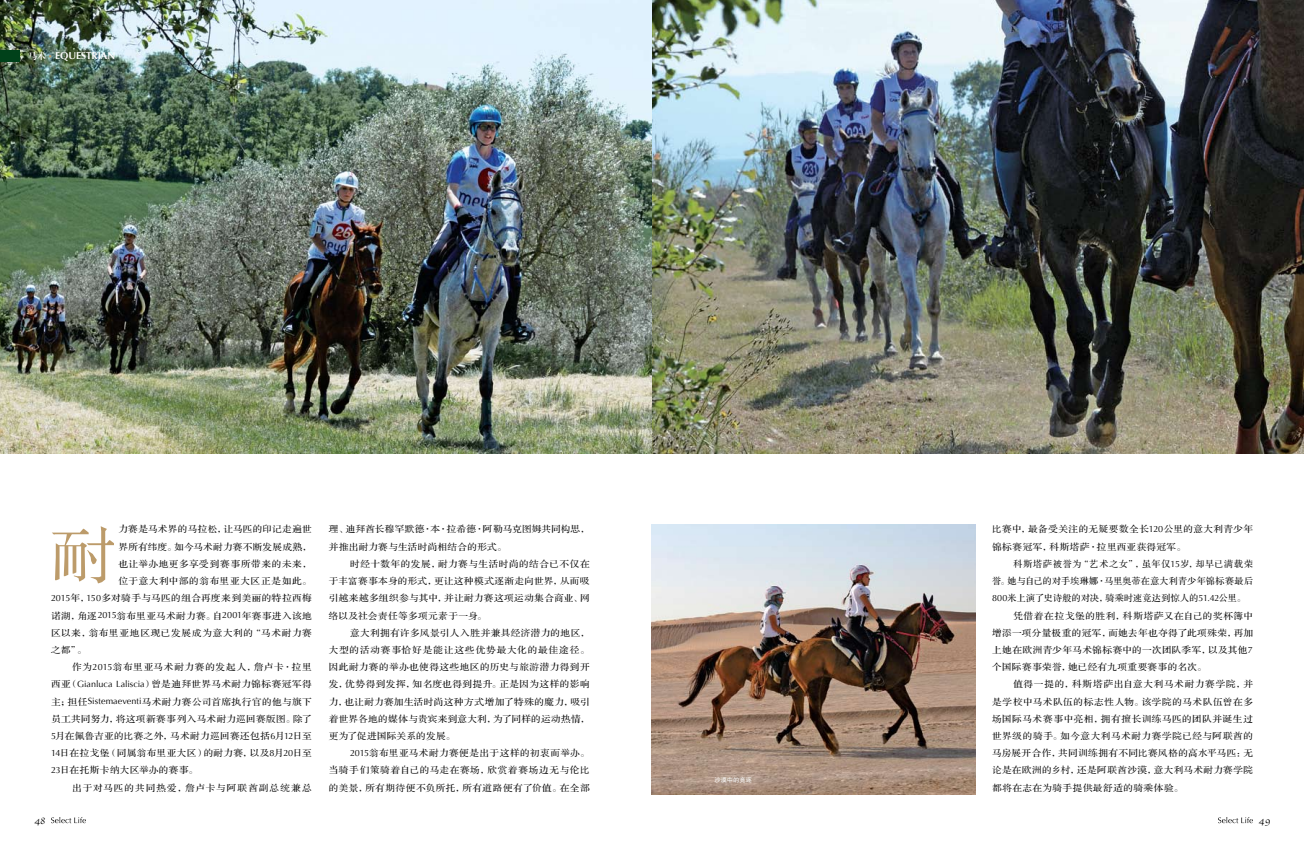
<style>
.page{position:relative;width:1304px;height:851px;background:#fff}
.page>*{position:absolute;margin:0;border:0;box-sizing:border-box;transform-origin:0 0}
.t1{font:60.6px "FZS3 JW GB1 0";color:#bc9b6a;scale:1.06 1}
.t2{font:700 10px "Optima";letter-spacing:-.005em;color:#fff}
.t3{font:10px "Apple Chancery";color:#000}
.t4{font:9px/17.2px "FZS3 JW GB1 0";letter-spacing:.055em;color:#000;text-align:justify;scale:1.06 1}
.t5{font:9px/17.2px "FZS3 JW GB1 0";letter-spacing:.03em;color:#000;scale:1.06 1}
.t6{font:9px "FZS3 JW GB1 0";letter-spacing:.075em;color:#000;scale:1.06 1}
.t7{font:9px "FZS3 JW GB1 0";letter-spacing:.055em;color:#000}
.t8{font:9px "FZS3 JW GB1 0";letter-spacing:.035em;color:#000}
.t9{font:9px "FZS3 JW GB1 0";letter-spacing:.105em;color:#000}
.t10{font:9px "FZS3 JW GB1 0";letter-spacing:.08em;color:#000;scale:1.06 1}
.t11{font:9px "FZS3 JW GB1 0";letter-spacing:.085em;color:#000;scale:1.06 1}
.t12{font:9px "FZS3 JW GB1 0";letter-spacing:.11em;color:#000;scale:1.06 1}
.t13{font:6px "FZHTJW GB1 0";color:#fff;scale:1.06 1}
.s1{font-family:"FZXBSJW GB1 0";font-weight:400;font-size:9px}
.s2{font-family:"Optima"}
</style>
<div class="page">
<svg style="left:51px;top:817px;width:35px;height:6px"></svg>
<svg style="left:1218px;top:817px;width:35px;height:6px"></svg>
<img style="left:652px;top:524px;width:323px;height:270px">
<img style="left:652px;top:0;width:651px;height:454px">
<img style="left:0;top:0;width:652px;height:454px">
<div style="left:0;top:50px;width:20px;height:12px;background:#00411a"></div>
<p class="t2" style="left:28px;top:50px;width:89px"><span class="s1">马术</span> EQUESTRIAN</p>
<h1 class="t1" style="left:51px;top:524px;width:62px">耐</h1>
<p class="t5" style="left:118px;top:521px;width:184px">力赛是马术界的马拉松，让马匹的印记走遍世</p>
<p class="t5" style="left:118px;top:538px;width:184px">界所有纬度。如今马术耐力赛不断发展成熟，</p>
<p class="t4" style="left:118px;top:555px;width:184px">也让举办地更多享受到赛事所带来的未来，</p>
<p class="t6" style="left:118px;top:576px;width:184px">位于意大利中部的翁布里亚大区正是如此。</p>
<p class="t4" style="left:51px;top:590px;width:248px"><span class="s2">2015</span>年，<span class="s2">150</span>多对骑手与马匹的组合再度来到美丽的特拉西梅</p>
<p class="t4" style="left:51px;top:607px;width:248px">诺湖，角逐<span class="s2">2015</span>翁布里亚马术耐力赛。自<span class="s2">2001</span>年赛事进入该地</p>
<p class="t10" style="left:51px;top:628px;width:248px">区以来，翁布里亚地区现已发展成为意大利的“马术耐力赛</p>
<p class="t4" style="left:51px;top:641px;width:35px">之都”。</p>
<p class="t6" style="left:72px;top:662px;width:227px">作为<span class="s2">2015</span>翁布里亚马术耐力赛的发起人，詹卢卡·拉里</p>
<p class="t4" style="left:51px;top:676px;width:248px">西亚（<span class="s2">Gianluca Laliscia</span>）曾是迪拜世界马术耐力锦标赛冠军得</p>
<p class="t4" style="left:51px;top:693px;width:248px">主；担任<span class="s2">Sistemaeventi</span>马术耐力赛公司首席执行官的他与旗下</p>
<p class="t4" style="left:51px;top:710px;width:248px">员工共同努力，将这项新赛事列入马术耐力巡回赛版图。除了</p>
<p class="t4" style="left:51px;top:727px;width:248px"><span class="s2">5</span>月在佩鲁吉亚的比赛之外，马术耐力巡回赛还包括<span class="s2">6</span>月<span class="s2">12</span>日至</p>
<p class="t4" style="left:51px;top:744px;width:248px"><span class="s2">14</span>日在拉戈堡（同属翁布里亚大区）的耐力赛，以及<span class="s2">8</span>月<span class="s2">20</span>日至</p>
<p class="t4" style="left:51px;top:762px;width:140px"><span class="s2">23</span>日在托斯卡纳大区举办的赛事。</p>
<p class="t12" style="left:72px;top:782px;width:227px">出于对马匹的共同热爱，詹卢卡与阿联酋副总统兼总</p>
<p class="t5" style="left:329px;top:521px;width:247px">理、迪拜酋长穆罕默德·本·拉希德·阿勒马克图姆共同构思，并推出耐力赛与生活时尚相结合的形式。</p>
<p class="t4" style="left:329px;top:555px;width:248px;text-indent:21px">时经十数年的发展，耐力赛与生活时尚的结合已不仅在于丰富赛事本身的形式，更让这种模式逐渐走向世界，从而吸引越来越多组织参与其中，并让耐力赛这项运动集合商业、网络以及社会责任等多项元素于一身。</p>
<p class="t4" style="left:329px;top:624px;width:248px;text-indent:21px">意大利拥有许多风景引人入胜并兼具经济潜力的地区，大型的活动赛事恰好是能让这些优势最大化的最佳途径。因此耐力赛的举办也使得这些地区的历史与旅游潜力得到开发，优势得到发挥，知名度也得到提升。正是因为这样的影响力，也让耐力赛加生活时尚这种方式增加了特殊的魔力，吸引着世界各地的媒体与贵宾来到意大利，为了同样的运动热情，更为了促进国际关系的发展。</p>
<p class="t4" style="left:329px;top:744px;width:248px;text-indent:21px"><span class="s2">2015</span>翁布里亚马术耐力赛便是出于这样的初衷而举办。当骑手们策骑着自己的马走在赛场，欣赏着赛场边无与伦比的美景，所有期待便不负所托，所有道路便有了价值。在全部</p>
<p class="t13" style="left:714px;top:776px;width:37px">沙漠中的竞逐</p>
<p class="t4" style="left:992px;top:521px;width:248px">比赛中，最备受关注的无疑要数全长<span class="s2">120</span>公里的意大利青少年锦标赛冠军，科斯塔萨·拉里西亚获得冠军。</p>
<p class="t9" style="left:1013px;top:559px;width:241px">科斯塔萨被誉为“艺术之女”，虽年仅<span class="s2">15</span>岁，却早已满载荣</p>
<p class="t8" style="left:992px;top:576px;width:262px">誉。她与自己的对手埃琳娜·马里奥蒂在意大利青少年锦标赛最后</p>
<p class="t7" style="left:992px;top:593px;width:255px"><span class="s2">800</span>米上演了史诗般的对决，骑乘时速竟达到惊人的<span class="s2">51.42</span>公里。</p>
<p class="t4" style="left:1013px;top:607px;width:227px">凭借着在拉戈堡的胜利，科斯塔萨又在自己的奖杯簿中</p>
<p class="t4" style="left:992px;top:624px;width:248px">增添一项分量极重的冠军，而她去年也夺得了此项殊荣，再加</p>
<p class="t4" style="left:992px;top:641px;width:248px">上她在欧洲青少年马术锦标赛中的一次团队季军，以及其他<span class="s2">7</span></p>
<p class="t4" style="left:992px;top:658px;width:204px">个国际赛事荣誉，她已经有九项重要赛事的名次。</p>
<p class="t11" style="left:1013px;top:679px;width:227px">值得一提的，科斯塔萨出自意大利马术耐力赛学院，并</p>
<p class="t4" style="left:992px;top:693px;width:248px">是学校中马术队伍的标志性人物。该学院的马术队伍曾在多</p>
<p class="t4" style="left:992px;top:710px;width:248px">场国际马术赛事中亮相，拥有擅长训练马匹的团队并诞生过</p>
<p class="t4" style="left:992px;top:727px;width:248px">世界级的骑手。如今意大利马术耐力赛学院已经与阿联酋的</p>
<p class="t4" style="left:992px;top:744px;width:248px">马房展开合作，共同训练拥有不同比赛风格的高水平马匹：无</p>
<p class="t4" style="left:992px;top:762px;width:248px">论是在欧洲的乡村，还是阿联酋沙漠，意大利马术耐力赛学院</p>
<p class="t4" style="left:992px;top:779px;width:182px">都将在志在为骑手提供最舒适的骑乘体验。</p>
<p class="t3" style="left:34px;top:812px;width:13px">48</p>
<p class="t3" style="left:1259px;top:812px;width:13px">49</p>
</div>
